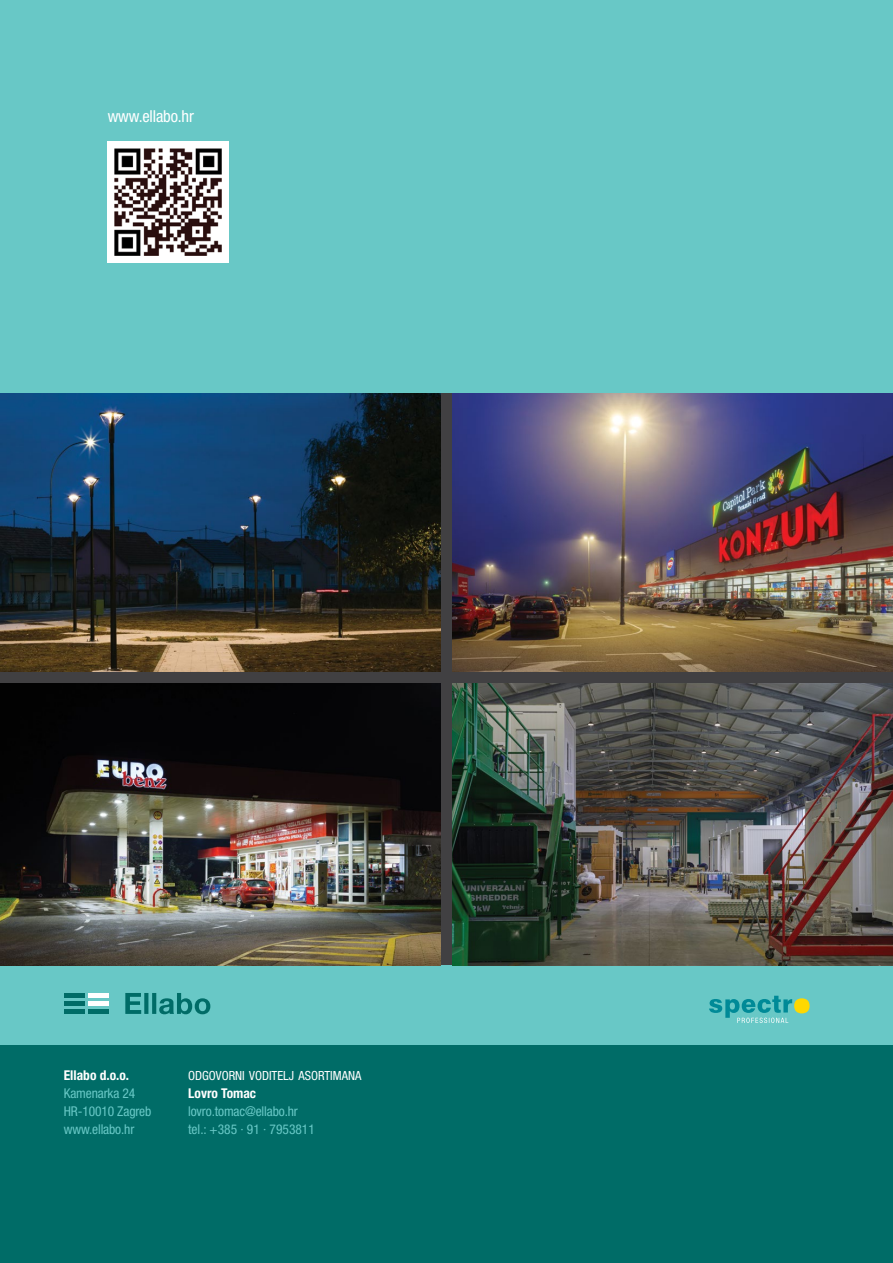
<style>
.page{position:relative;width:893px;height:1263px;background:#fff}
.page>*{position:absolute;margin:0;border:0;box-sizing:border-box;transform-origin:0 0}
.t1{font:condensed 16.5px "Helvetica Neue LT Pro";letter-spacing:-.01em;color:#fff}
.t2{font:condensed 13.5px/18px "Helvetica Neue LT Pro";letter-spacing:-.01em;color:#68c8c6}
.t3{font:700 condensed 13.5px "Helvetica Neue LT Pro";color:#fff}
.t4{font:condensed 12.6px "Helvetica Neue LT Pro";color:#fff}
</style>
<div class="page">
<div style="left:0;top:0;width:893px;height:408px;background:#68c8c6"></div>
<div style="left:0;top:393px;width:893px;height:817px;background:#414042"></div>
<div style="left:0;top:1044px;width:893px;height:219px;background:#006c67"></div>
<div style="left:0;top:965px;width:893px;height:79px;background:#68c8c6"></div>
<svg style="left:709px;top:996px;width:101px;height:27px"></svg>
<img style="left:108px;top:142px;width:121px;height:121px">
<img style="left:0;top:393px;width:441px;height:278px">
<img style="left:0;top:683px;width:441px;height:282px">
<img style="left:452px;top:393px;width:441px;height:278px">
<img style="left:452px;top:683px;width:441px;height:282px">
<hr style="left:89px;top:1010px;width:20px;height:4px;background:#006c67">
<hr style="left:89px;top:1001px;width:20px;height:4px;background:#fff">
<hr style="left:89px;top:993px;width:20px;height:4px;background:#fff">
<hr style="left:64px;top:1010px;width:20px;height:4px;background:#006c67">
<hr style="left:64px;top:1001px;width:20px;height:4px;background:#006c67">
<hr style="left:64px;top:993px;width:20px;height:4px;background:#006c67">
<svg style="left:125px;top:993px;width:85px;height:21px"></svg>
<p class="t1" style="left:108px;top:107px;width:88px">www.ellabo.hr</p>
<p class="t3" style="left:64px;top:1067px;width:67px">Ellabo d.o.o.</p>
<p class="t2" style="left:64px;top:1084px;width:89px">Kamenarka 24<br>HR-10010 Zagreb www.ellabo.hr</p>
<p class="t4" style="left:188px;top:1068px;width:175px">ODGOVORNI VODITELJ ASORTIMANA</p>
<p class="t3" style="left:188px;top:1085px;width:70px">Lovro Tomac</p>
<p class="t2" style="left:188px;top:1102px;width:128px">lovro.tomac@ellabo.hr tel.: +385 · 91 · 7953811</p>
</div>
